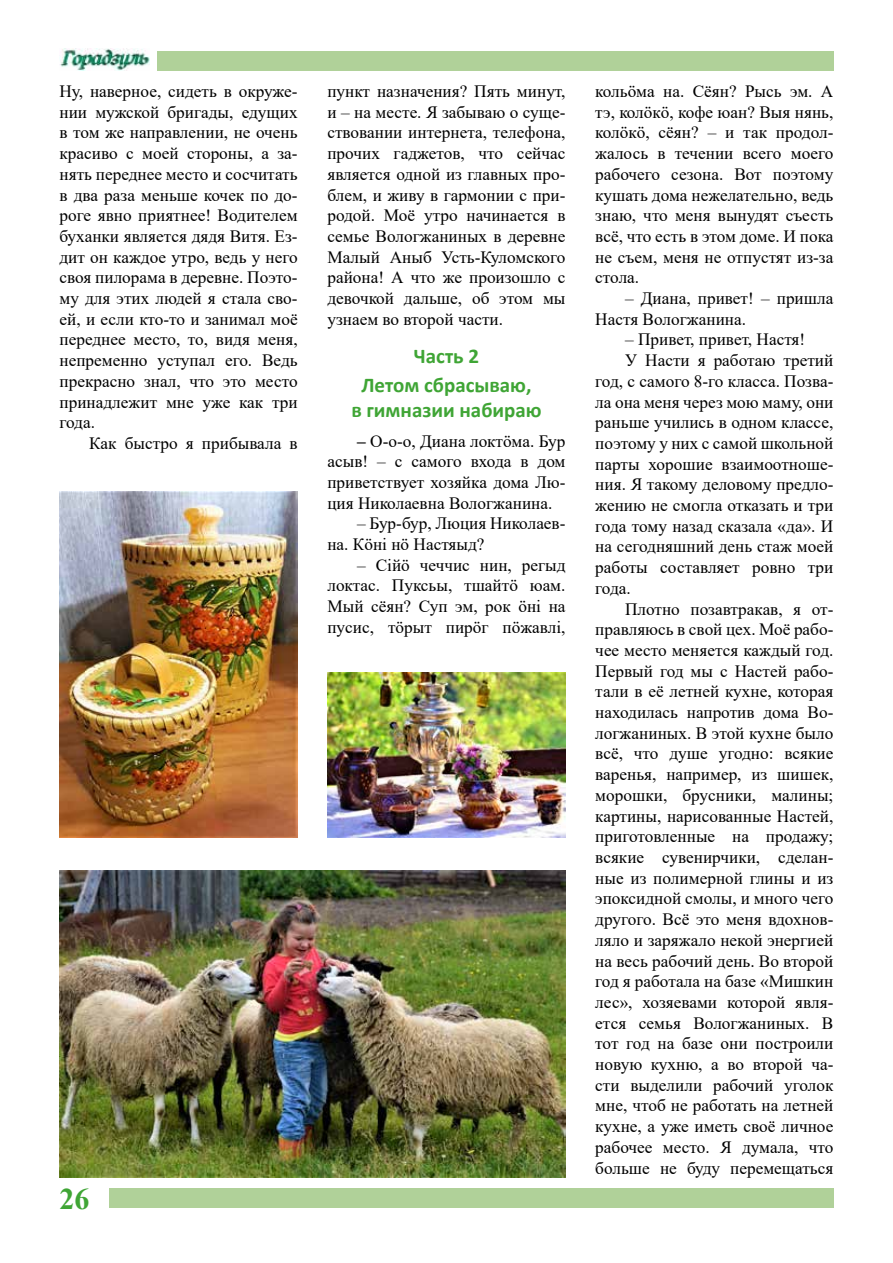
<style>
.page{position:relative;width:893px;height:1263px;background:#fff}
.page>*{position:absolute;margin:0;border:0;box-sizing:border-box;transform-origin:0 0}
.t1{font:700 30px "Times New Roman";color:#3fa535}
.t2{font:700 21px/29.4px "Calibri";color:#3fa535;text-align:center}
.t3{font:17.25px/20.7px "Times New Roman";color:#000;text-align:justify}
.s1{font-weight:700}
</style>
<div class="page">
<img style="left:60px;top:49px;width:90px;height:21px">
<div style="left:157px;top:51px;width:676px;height:20px;background:#b0d199"></div>
<div style="left:109px;top:1188px;width:724px;height:20px;background:#b0d199"></div>
<img style="left:60px;top:870px;width:506px;height:308px">
<img style="left:60px;top:491px;width:238px;height:347px">
<img style="left:327px;top:673px;width:239px;height:165px">
<p class="t3" style="left:60px;top:80px;width:240px">Ну, наверное, сидеть в окруже&shy;нии мужской бригады, едущих в том же направлении, не очень красиво с моей стороны, а за&shy;нять переднее место и сосчитать в два раза меньше кочек по до&shy;роге явно приятнее! Водителем буханки является дядя Витя. Ез&shy;дит он каждое утро, ведь у него своя пилорама в деревне. Поэто&shy;му для этих людей я стала сво&shy;ей, и если кто-то и занимал моё переднее место, то, видя меня, непременно уступал его. Ведь прекрасно знал, что это место принадлежит мне уже как три года.</p>
<p class="t3" style="left:89px;top:432px;width:210px">Как быстро я прибывала в</p>
<h1 class="t1" style="left:60px;top:1177px;width:31px">26</h1>
<p class="t3" style="left:327px;top:80px;width:240px">пункт назначения? Пять минут, и – на месте. Я забываю о суще&shy;ствовании интернета, телефона, прочих гаджетов, что сейчас является одной из главных про&shy;блем, и живу в гармонии с при&shy;родой. Моё утро начинается в семье Вологжаниных в деревне Малый Аныб Усть-Куломского района! А что же произошло с девочкой дальше, об этом мы узнаем во второй части.</p>
<p class="t2" style="left:361px;top:341px;width:172px">Часть 2<br>Летом сбрасываю,</p>
<p class="t2" style="left:351px;top:395px;width:192px">в гимназии набираю</p>
<p class="t3" style="left:327px;top:430px;width:240px;text-indent:30px"><span class="s1">–</span> О-о-о, Диана локтӧма. Бур асыв! – с самого входа в дом приветствует хозяйка дома Лю&shy;ция Николаевна Вологжанина.</p>
<p class="t3" style="left:327px;top:513px;width:240px;text-indent:30px">– Бур-бур, Люция Николаев&shy;на. Кӧні нӧ Настяыд?</p>
<p class="t3" style="left:327px;top:554px;width:240px;text-indent:30px">– Сійӧ чеччис нин, регыд локтас. Пуксьы, тшайтӧ юам.<br>Мый сёян? Суп эм, рок ӧні на пусис, тӧрыт пирӧг пӧжавлі,</p>
<p class="t3" style="left:595px;top:80px;width:240px">кольӧма на. Сёян? Рысь эм. А тэ, колӧкӧ, кофе юан? Выя нянь, колӧкӧ, сёян? – и так продол&shy;жалось в течении всего моего рабочего сезона. Вот поэтому кушать дома нежелательно, ведь знаю, что меня вынудят съесть всё, что есть в этом доме. И пока не съем, меня не отпустят из-за стола.</p>
<p class="t3" style="left:595px;top:287px;width:240px;text-indent:30px">– Диана, привет! – пришла<br>Настя Вологжанина.</p>
<p class="t3" style="left:625px;top:329px;width:182px">– Привет, привет, Настя!</p>
<p class="t3" style="left:625px;top:349px;width:210px">У Насти я работаю третий</p>
<p class="t3" style="left:595px;top:370px;width:240px">год, с самого 8-го класса. Позва-</p>
<p class="t3" style="left:595px;top:391px;width:240px">ла она меня через мою маму, они</p>
<p class="t3" style="left:595px;top:412px;width:240px">раньше учились в одном классе,</p>
<p class="t3" style="left:595px;top:432px;width:240px">поэтому у них с самой школьной</p>
<p class="t3" style="left:595px;top:453px;width:240px">парты хорошие взаимоотноше-</p>
<p class="t3" style="left:595px;top:474px;width:240px">ния. Я такому деловому предло-</p>
<p class="t3" style="left:595px;top:494px;width:240px">жению не смогла отказать и три</p>
<p class="t3" style="left:595px;top:515px;width:240px">года тому назад сказала «да». И</p>
<p class="t3" style="left:595px;top:536px;width:240px">на сегодняшний день стаж моей</p>
<p class="t3" style="left:595px;top:556px;width:240px">работы составляет ровно три</p>
<p class="t3" style="left:595px;top:577px;width:37px">года.</p>
<p class="t3" style="left:625px;top:598px;width:210px">Плотно позавтракав, я от-</p>
<p class="t3" style="left:595px;top:619px;width:240px">правляюсь в свой цех. Моё рабо-</p>
<p class="t3" style="left:595px;top:639px;width:240px">чее место меняется каждый год.</p>
<p class="t3" style="left:595px;top:660px;width:240px">Первый год мы с Настей рабо-</p>
<p class="t3" style="left:595px;top:681px;width:240px">тали в её летней кухне, которая</p>
<p class="t3" style="left:595px;top:701px;width:240px">находилась напротив дома Во-</p>
<p class="t3" style="left:595px;top:722px;width:240px">логжаниных. В этой кухне было</p>
<p class="t3" style="left:595px;top:743px;width:240px">всё, что душе угодно: всякие</p>
<p class="t3" style="left:595px;top:763px;width:240px">варенья, например, из шишек,</p>
<p class="t3" style="left:595px;top:784px;width:240px">морошки, брусники, малины;</p>
<p class="t3" style="left:595px;top:805px;width:240px">картины, нарисованные Настей,</p>
<p class="t3" style="left:595px;top:826px;width:240px">приготовленные на продажу;</p>
<p class="t3" style="left:595px;top:846px;width:240px">всякие сувенирчики, сделан-</p>
<p class="t3" style="left:595px;top:867px;width:240px">ные из полимерной глины и из</p>
<p class="t3" style="left:595px;top:888px;width:240px">эпоксидной смолы, и много чего</p>
<p class="t3" style="left:595px;top:908px;width:240px">другого. Всё это меня вдохнов-</p>
<p class="t3" style="left:595px;top:929px;width:240px">ляло и заряжало некой энергией</p>
<p class="t3" style="left:595px;top:950px;width:240px">на весь рабочий день. Во второй</p>
<p class="t3" style="left:595px;top:970px;width:240px">год я работала на базе «Мишкин</p>
<p class="t3" style="left:595px;top:991px;width:240px">лес», хозяевами которой явля-</p>
<p class="t3" style="left:595px;top:1012px;width:240px">ется семья Вологжаниных. В</p>
<p class="t3" style="left:595px;top:1033px;width:240px">тот год на базе они построили</p>
<p class="t3" style="left:595px;top:1053px;width:240px">новую кухню, а во второй ча-</p>
<p class="t3" style="left:595px;top:1074px;width:240px">сти выделили рабочий уголок</p>
<p class="t3" style="left:595px;top:1095px;width:240px">мне, чтоб не работать на летней</p>
<p class="t3" style="left:595px;top:1115px;width:240px">кухне, а уже иметь своё личное</p>
<p class="t3" style="left:595px;top:1136px;width:240px">рабочее место. Я думала, что</p>
<p class="t3" style="left:595px;top:1157px;width:240px">больше не буду перемещаться</p>
</div>
